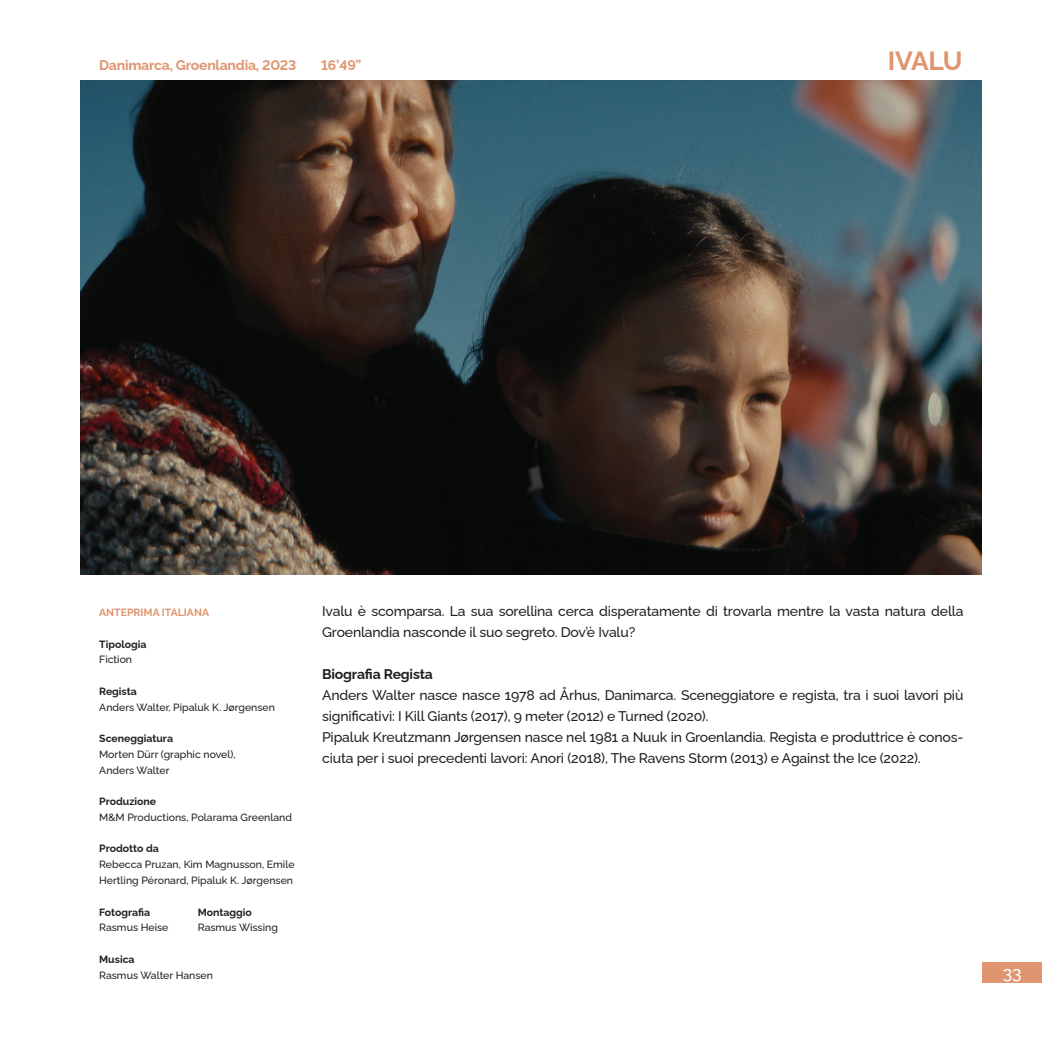
<style>
.page{position:relative;width:1042px;height:1042px;background:#fff}
.page>*{position:absolute;margin:0;border:0;box-sizing:border-box;transform-origin:0 0}
.t1{font:700 26.25px "Raleway";letter-spacing:-.02em;color:#df956f}
.t2{font:500 17.5px "Raleway";color:#fff}
.t3{font:500 14px/21px "Raleway";letter-spacing:-.01em;color:#231f20}
.t4{font:700 14px "Raleway";letter-spacing:-.015em;color:#df956f}
.t5{font:700 14px "Raleway";letter-spacing:-.01em;color:#231f20}
.t6{font:500 10.5px/15.8px "Raleway";color:#231f20}
.t7{font:700 10.5px "Raleway";color:#231f20}
.t8{font:700 10.5px "Raleway";color:#df956f}
</style>
<div class="page">
<div style="left:982px;top:962px;width:60px;height:20px;background:#df956f"></div>
<img style="left:80px;top:81px;width:901px;height:493px">
<p class="t4" style="left:99px;top:54px;width:199px">Danimarca, Groenlandia, 2023</p>
<p class="t4" style="left:321px;top:54px;width:42px">16’49”</p>
<h1 class="t1" style="left:888px;top:40px;width:76px">IVALU</h1>
<p class="t8" style="left:99px;top:604px;width:111px">ANTEPRIMA ITALIANA</p>
<p class="t7" style="left:99px;top:635px;width:49px">Tipologia</p>
<p class="t6" style="left:99px;top:651px;width:34px">Fiction</p>
<p class="t7" style="left:99px;top:683px;width:39px">Regista</p>
<p class="t6" style="left:99px;top:698px;width:177px">Anders Walter, Pipaluk K. Jørgensen</p>
<p class="t7" style="left:99px;top:730px;width:75px">Sceneggiatura</p>
<p class="t6" style="left:99px;top:745px;width:138px">Morten Dürr (graphic novel),<br>Anders Walter</p>
<p class="t7" style="left:99px;top:793px;width:59px">Produzione</p>
<p class="t6" style="left:99px;top:808px;width:194px">M&amp;M Productions, Polarama Greenland</p>
<p class="t7" style="left:99px;top:840px;width:61px">Prodotto da</p>
<p class="t6" style="left:99px;top:855px;width:197px">Rebecca Pruzan, Kim Magnusson, Emile<br>Hertling Péronard, Pipaluk K. Jørgensen</p>
<p class="t7" style="left:99px;top:903px;width:52px">Fotografia</p>
<p class="t6" style="left:99px;top:918px;width:71px">Rasmus Heise</p>
<p class="t7" style="left:99px;top:950px;width:37px">Musica</p>
<p class="t6" style="left:99px;top:966px;width:115px">Rasmus Walter Hansen</p>
<p class="t7" style="left:198px;top:903px;width:56px">Montaggio</p>
<p class="t6" style="left:198px;top:918px;width:82px">Rasmus Wissing</p>
<p class="t3" style="left:322px;top:599px;width:643px">Ivalu è scomparsa. La sua sorellina cerca disperatamente di trovarla mentre la vasta natura della<br>Groenlandia nasconde il suo segreto. Dov’è Ivalu?</p>
<p class="t5" style="left:322px;top:663px;width:112px">Biografia Regista</p>
<p class="t3" style="left:322px;top:683px;width:643px">Anders Walter nasce nasce 1978 ad Århus, Danimarca. Sceneggiatore e regista, tra i suoi lavori più significativi: I Kill Giants (2017), 9 meter (2012) e Turned (2020).<br>Pipaluk Kreutzmann Jørgensen nasce nel 1981 a Nuuk in Groenlandia. Regista e produttrice è conos&shy;ciuta per i suoi precedenti lavori: Anori (2018), The Ravens Storm (2013) e Against the Ice (2022).</p>
<p class="t2" style="left:1003px;top:958px;width:20px">33</p>
</div>
